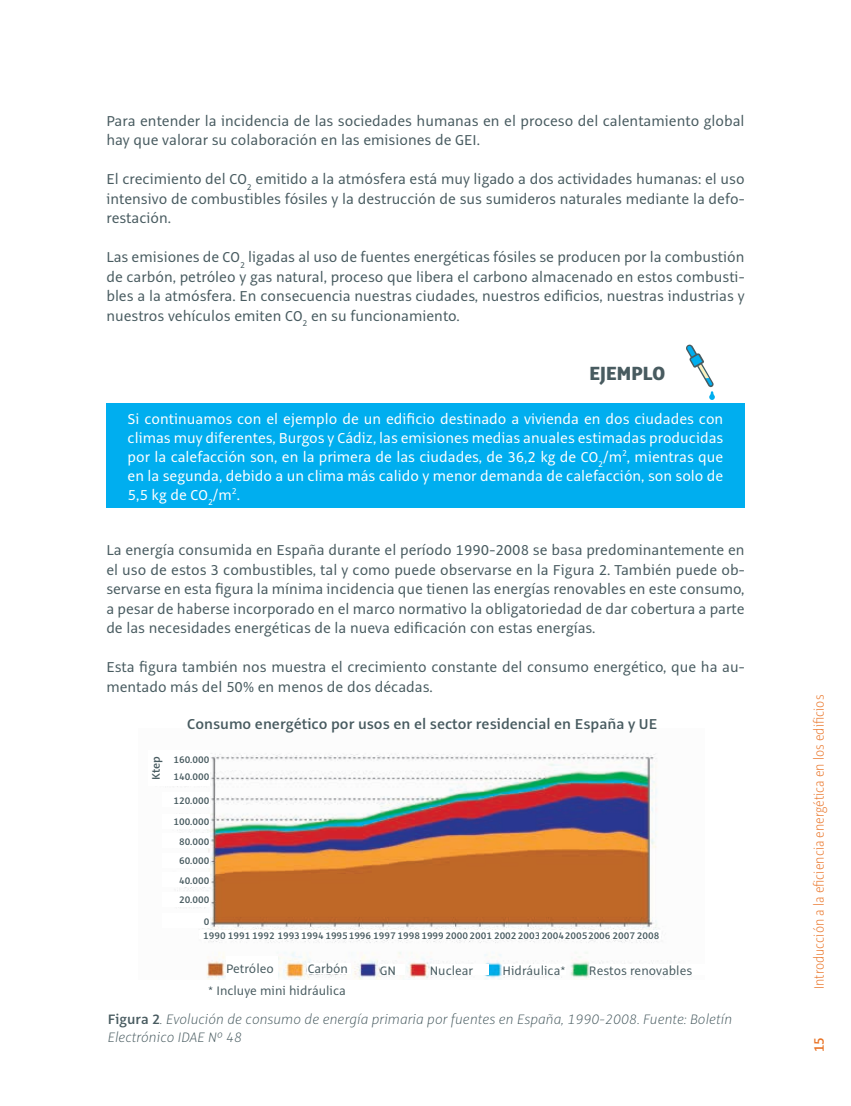
<style>
.page{position:relative;width:851px;height:1106px;background:#fff}
.page>*{position:absolute;margin:0;border:0;box-sizing:border-box;transform-origin:0 0}
.t1{font:800 21px "Alto Pro Con";color:#485b60}
.t2{font:15.75px/19.5px "Alto Pro";color:#485b60;text-align:justify}
.t3{font:15.75px/18.9px "Alto Pro";color:#fff;text-align:justify}
.t4{font:600 15.75px "Alto Pro";color:#485b60}
.t5{font:italic 200 15px/18px "Alto Pro";color:#485b60}
.t6{font:200 15px "Alto Pro Con";color:#e97427}
.t7{font:600 15px "Alto Pro Con";color:#e97427}
.t8{font:13.5px "Alto Pro";color:#485b60}
.t9{font:600 12px "Alto Pro";color:#485b60}
.t10{font:600 10.5px/19.5px "Alto Pro";color:#485b60}
.s1{font-weight:600;font-style:normal}
</style>
<div class="page">
<svg style="left:686px;top:344px;width:28px;height:56px"></svg>
<div style="left:106px;top:403px;width:638px;height:105px;background:#00aeef"></div>
<img style="left:173px;top:753px;width:519px;height:226px">
<div style="left:150px;top:750px;width:59px;height:17px;background:#fff"></div>
<div style="left:150px;top:767px;width:59px;height:18px;background:#fff"></div>
<div style="left:162px;top:792px;width:47px;height:14px;background:#fff"></div>
<div style="left:162px;top:814px;width:47px;height:14px;background:#fff"></div>
<div style="left:162px;top:833px;width:47px;height:14px;background:#fff"></div>
<div style="left:162px;top:853px;width:47px;height:14px;background:#fff"></div>
<div style="left:162px;top:872px;width:47px;height:14px;background:#fff"></div>
<div style="left:162px;top:892px;width:47px;height:14px;background:#fff"></div>
<div style="left:199px;top:930px;width:27px;height:8px;background:#fff"></div>
<div style="left:226px;top:930px;width:26px;height:8px;background:#fff"></div>
<div style="left:250px;top:930px;width:26px;height:8px;background:#fff"></div>
<div style="left:275px;top:930px;width:27px;height:8px;background:#fff"></div>
<div style="left:299px;top:930px;width:26px;height:8px;background:#fff"></div>
<div style="left:324px;top:930px;width:25px;height:8px;background:#fff"></div>
<div style="left:347px;top:930px;width:25px;height:8px;background:#fff"></div>
<div style="left:372px;top:930px;width:24px;height:8px;background:#fff"></div>
<div style="left:396px;top:930px;width:25px;height:8px;background:#fff"></div>
<div style="left:420px;top:930px;width:25px;height:8px;background:#fff"></div>
<div style="left:443px;top:930px;width:27px;height:8px;background:#fff"></div>
<div style="left:468px;top:930px;width:25px;height:8px;background:#fff"></div>
<div style="left:493px;top:930px;width:24px;height:8px;background:#fff"></div>
<div style="left:516px;top:930px;width:25px;height:8px;background:#fff"></div>
<div style="left:539px;top:930px;width:26px;height:8px;background:#fff"></div>
<div style="left:563px;top:930px;width:25px;height:8px;background:#fff"></div>
<div style="left:587px;top:930px;width:24px;height:8px;background:#fff"></div>
<div style="left:611px;top:930px;width:25px;height:8px;background:#fff"></div>
<div style="left:636px;top:930px;width:24px;height:8px;background:#fff"></div>
<div style="left:162px;top:913px;width:47px;height:14px;background:#fff"></div>
<div style="left:308px;top:962px;width:43px;height:11px;background:#fff"></div>
<div style="left:429px;top:964px;width:59px;height:10px;background:#fff"></div>
<div style="left:502px;top:964px;width:63px;height:10px;background:#fff"></div>
<div style="left:589px;top:964px;width:122px;height:10px;background:#fff"></div>
<div style="left:379px;top:964px;width:25px;height:10px;background:#fff"></div>
<div style="left:226px;top:956px;width:51px;height:23px;background:#fff"></div>
<p class="t2" style="left:106px;top:111px;width:639px">Para entender la incidencia de las sociedades humanas en el proceso del calentamiento global hay que valorar su colaboración en las emisiones de GEI.</p>
<p class="t2" style="left:106px;top:170px;width:639px">El crecimiento del CO<sub>2</sub> emitido a la atmósfera está muy ligado a dos actividades humanas: el uso intensivo de combustibles fósiles y la destrucción de sus sumideros naturales mediante la defo&shy;restación.</p>
<p class="t2" style="left:106px;top:248px;width:639px">Las emisiones de CO<sub>2</sub> ligadas al uso de fuentes energéticas fósiles se producen por la combustión de carbón, petróleo y gas natural, proceso que libera el carbono almacenado en estos combusti&shy;bles a la atmósfera. En consecuencia nuestras ciudades, nuestros edificios, nuestras industrias y nuestros vehículos emiten CO<sub>2</sub> en su funcionamiento.</p>
<p class="t1" style="left:589px;top:360px;width:77px">EJEMPLO</p>
<p class="t3" style="left:128px;top:409px;width:597px">Si continuamos con el ejemplo de un edificio destinado a vivienda en dos ciudades con climas muy diferentes, Burgos y Cádiz, las emisiones medias anuales estimadas producidas por la calefacción son, en la primera de las ciudades, de 36,2 kg de CO<sub>2</sub>/m<sup>2</sup>, mientras que en la segunda, debido a un clima más calido y menor demanda de calefacción, son solo de 5,5 kg de CO<sub>2</sub>/m<sup>2</sup>.</p>
<p class="t2" style="left:106px;top:540px;width:639px">La energía consumida en España durante el período 1990-2008 se basa predominantemente en el uso de estos 3 combustibles, tal y como puede observarse en la Figura 2. También puede ob&shy;servarse en esta figura la mínima incidencia que tienen las energías renovables en este consumo, a pesar de haberse incorporado en el marco normativo la obligatoriedad de dar cobertura a parte de las necesidades energéticas de la nueva edificación con estas energías.</p>
<p class="t2" style="left:106px;top:657px;width:639px">Esta figura también nos muestra el crecimiento constante del consumo energético, que ha au&shy;mentado más del 50% en menos de dos décadas.</p>
<p class="t9" style="left:148px;top:780px;width:25px;rotate:-90deg">Ktep</p>
<p class="t4" style="left:187px;top:714px;width:471px">Consumo energético por usos en el sector residencial en España y UE</p>
<p class="t10" style="left:173px;top:750px;width:37px;line-height:17.5px">160.000<br>140.000</p>
<p class="t10" style="left:173px;top:789px;width:37px;line-height:21.8px">120.000<br>100.000</p>
<p class="t10" style="left:179px;top:831px;width:32px;text-align:justify">80.000<br>60.000<br>40.000<br>20.000</p>
<p class="t10" style="left:203px;top:925px;width:457px">1990 1991 1992 19931994 19951996 1997 1998 1999 2000 2001 20022003200420052006 2007 2008</p>
<p class="t10" style="left:204px;top:911px;width:7px">0</p>
<p class="t8" style="left:308px;top:960px;width:42px">Carbón</p>
<p class="t8" style="left:429px;top:962px;width:45px">Nuclear</p>
<p class="t8" style="left:502px;top:962px;width:64px">Hidráulica*</p>
<p class="t8" style="left:589px;top:962px;width:105px">Restos renovables</p>
<p class="t8" style="left:208px;top:982px;width:139px">* Incluye mini hidráulica</p>
<p class="t8" style="left:226px;top:960px;width:49px">Petróleo</p>
<p class="t8" style="left:379px;top:962px;width:18px">GN</p>
<p class="t5" style="left:108px;top:1010px;width:626px"><span class="s1">Figura 2</span>. Evolución de consumo de energía primaria por fuentes en España, 1990-2008. Fuente: Boletín<br>Electrónico IDAE Nº 48</p>
<p class="t6" style="left:809px;top:989px;width:296px;rotate:-90deg">Introducción a la eficiencia energética en los edificios</p>
<p class="t7" style="left:809px;top:1051px;width:16px;rotate:-90deg">15</p>
</div>
